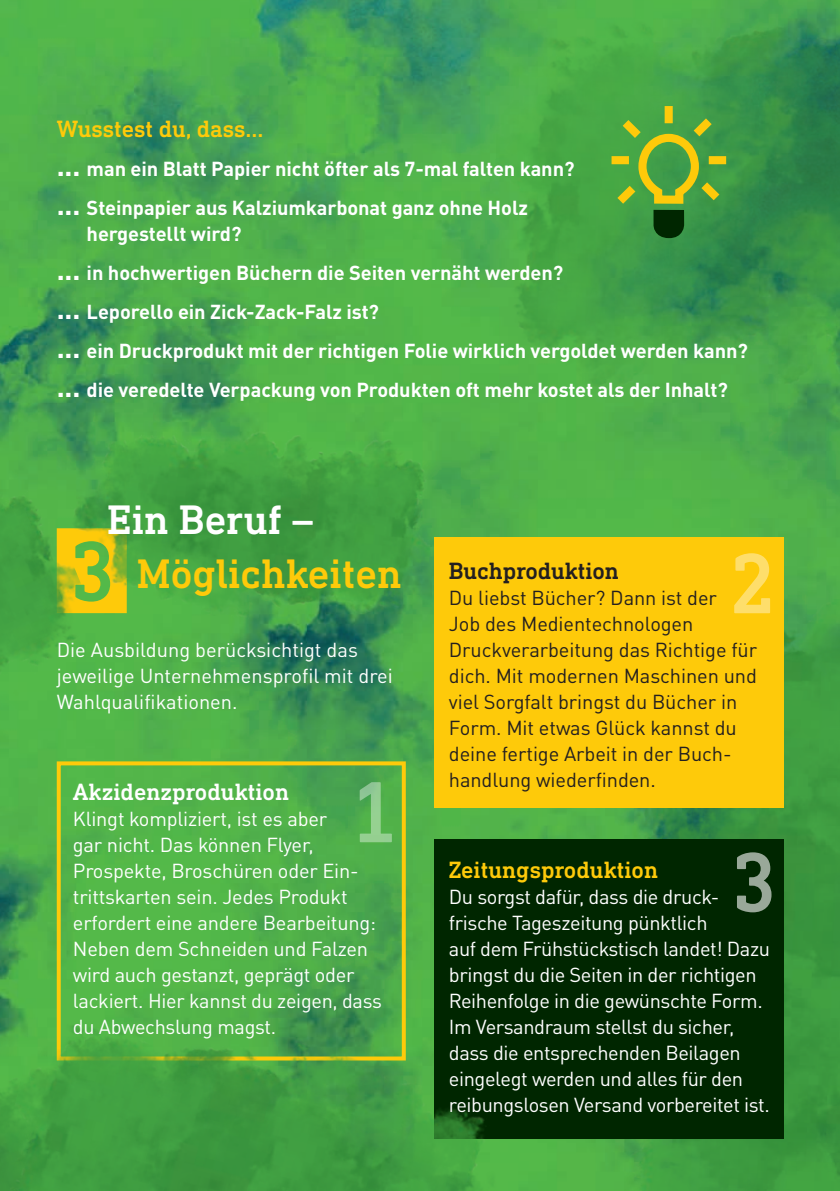
<style>
.page{position:relative;width:840px;height:1191px;background:#fff}
.page>*{position:absolute;margin:0;border:0;box-sizing:border-box;transform-origin:0 0}
.t1{font:500 42px "DIN Next Slab Pro";color:#feca0a}
.t2{font:500 42px "DIN Next Slab Pro";color:#fff}
.t3{font:500 24px "DIN Next Slab Pro";color:#feca0a}
.t4{font:500 24px "DIN Next Slab Pro";color:#fff}
.t5{font:500 24px "DIN Next Slab Pro";letter-spacing:-.005em;color:#231f20}
.t6{font:20px/26px "DINOT";letter-spacing:-.02em;color:#fff}
.t7{font:700 20px/39px "DINOT";letter-spacing:-.005em;color:#fff}
.t8{font:20px/26px "DINOT";letter-spacing:-.005em;color:#231f20}
.t9{font:20px/26px "DINOT";color:#fff}
.s1{font-size:28px}
</style>
<div class="page">
<img style="left:0;top:0;width:839px;height:1191px">
<div style="left:57px;top:761px;width:348px;height:299px;border:4px solid #feca0a"></div>
<img style="left:0;top:459px;width:111px;height:250px">
<img style="left:60px;top:400px;width:381px;height:235px">
<img style="left:488px;top:0;width:351px;height:414px">
<img style="left:574px;top:591px;width:265px;height:600px">
<div style="left:434px;top:839px;width:348px;height:299px;background:#002600"></div>
<img style="left:0;top:975px;width:563px;height:216px">
<div style="left:434px;top:537px;width:348px;height:270px;background:#feca0a"></div>
<svg style="left:359px;top:782px;width:32px;height:60px;background:#6ebc6b"></svg>
<svg style="left:737px;top:852px;width:34px;height:60px"></svg>
<svg style="left:734px;top:553px;width:35px;height:60px"></svg>
<svg style="left:603px;top:98px;width:130px;height:142px;background:#579f3c"></svg>
<div style="left:0;top:129px;width:22px;height:287px;background:#fff;opacity:.45"></div>
<p class="t3" style="left:57px;top:115px;width:208px">Wusstest du, dass...</p>
<p class="t7" style="left:57px;top:149px;width:519px"><span class="s1">...</span> man ein Blatt Papier nicht öfter als 7-mal falten kann? <span class="s1">...</span> Steinpapier aus Kalziumkarbonat ganz ohne Holz</p>
<p class="t7" style="left:57px;top:214px;width:692px;text-indent:30px">hergestellt wird?<br><span class="s1">...</span> in hochwertigen Büchern die Seiten vernäht werden?<br><span class="s1">...</span> Leporello ein Zick-Zack-Falz ist?<br><span class="s1">...</span> ein Druckprodukt mit der richtigen Folie wirklich vergoldet werden kann? <span class="s1">...</span> die veredelte Verpackung von Produkten oft mehr kostet als der Inhalt?</p>
<h1 class="t2" style="left:107px;top:495px;width:208px">Ein Beruf –</h1>
<h1 class="t1" style="left:137px;top:549px;width:266px">Möglichkeiten</h1>
<p class="t9" style="left:57px;top:636px;width:337px">Die Ausbildung berücksichtigt das jeweilige Unternehmensprofil mit drei<br>Wahlqualifikationen.</p>
<p class="t4" style="left:73px;top:778px;width:217px">Akzidenzproduktion</p>
<p class="t6" style="left:73px;top:805px;width:310px">Klingt kompliziert, ist es aber<br>gar nicht. Das können Flyer,<br>Prospekte, Broschüren oder Ein&shy;trittskarten sein. Jedes Produkt erfordert eine andere Bearbeitung:<br>Neben dem Schneiden und Falzen wird auch gestanzt, geprägt oder lackiert. Hier kannst du zeigen, dass du Abwechslung magst.</p>
<p class="t5" style="left:448px;top:557px;width:171px">Buchproduktion</p>
<p class="t8" style="left:448px;top:584px;width:309px">Du liebst Bücher? Dann ist der<br>Job des Medientechnologen<br>Druckverarbeitung das Richtige für dich. Mit modernen Maschinen und viel Sorgfalt bringst du Bücher in<br>Form. Mit etwas Glück kannst du deine fertige Arbeit in der Buch&shy;handlung wiederfinden.</p>
<p class="t3" style="left:448px;top:856px;width:210px">Zeitungsproduktion</p>
<p class="t6" style="left:448px;top:883px;width:322px">Du sorgst dafür, dass die druck&shy;frische Tageszeitung pünktlich<br>auf dem Frühstückstisch landet! Dazu bringst du die Seiten in der richtigen Reihenfolge in die gewünschte Form.<br>Im Versandraum stellst du sicher, dass die entsprechenden Beilagen eingelegt werden und alles für den reibungslosen Versand vorbereitet ist.</p>
</div>
